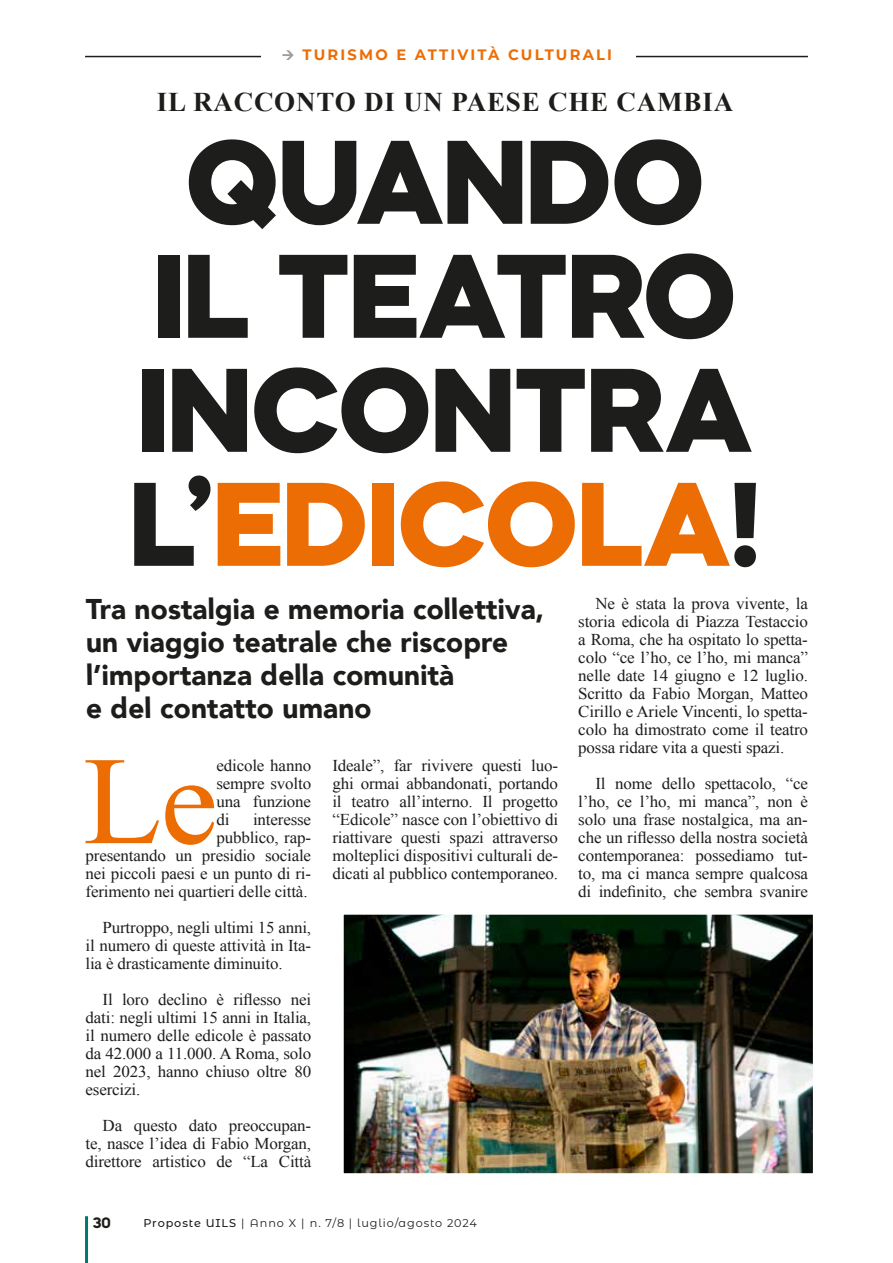
<style>
.page{position:relative;width:893px;height:1263px;background:#fff}
.page>*{position:absolute;margin:0;border:0;box-sizing:border-box;transform-origin:0 0}
.t1{font:125.25px "Times New Roman";color:#ed6d05}
.t2{font:800 118.5px/114px "Mazzard H";color:#1d1d1b;text-align:center}
.t3{font:900 28.5px/33px "Avenir";color:#1d1d1b}
.t4{font:700 27px "Times New Roman";letter-spacing:.03em;color:#1d1d1b}
.t5{font:16.5px/18px "Times New Roman";letter-spacing:-.01em;color:#1d1d1b;text-align:justify}
.t6{font:700 15px "Montserrat";letter-spacing:.15em;color:#ed6d05}
.t7{font:700 15px "Mazzard H";color:#1d1d1b}
.t8{font:11.25px "Montserrat Alternates";letter-spacing:.08em;color:#1d1d1b}
.s1{color:#ed6d05}
.s2{font-weight:500}
</style>
<div class="page">
<hr style="left:85px;top:1216px;width:3px;height:47px;background:#007770">
<img style="left:345px;top:916px;width:467px;height:256px">
<div style="left:335px;top:906px;width:487px;height:276px;border:9px solid #fff"></div>
<hr style="left:85px;top:56px;width:723px;height:1px;background:#1d1d1b">
<div style="left:261px;top:44px;width:374px;height:25px;background:#fff"></div>
<p class="t6" style="left:303px;top:44px;width:311px">TURISMO E ATTIVITÀ CULTURALI</p>
<h3 class="t4" style="left:157px;top:83px;width:578px">IL RACCONTO DI UN PAESE CHE CAMBIA</h3>
<h2 class="t2" style="left:130px;top:122px;width:632px">QUANDO<br>IL TEATRO<br>INCONTRA<br>L’<span class="s1">EDICOLA</span>!</h2>
<h3 class="t3" style="left:86px;top:591px;width:461px">Tra nostalgia e memoria collettiva, un viaggio teatrale che riscopre l’importanza della comunità<br>e del contatto umano</h3>
<h1 class="t1" style="left:83px;top:717px;width:136px">Le</h1>
<p class="t5" style="left:216px;top:756px;width:96px">edicole hanno sempre svolto una funzione di</p>
<p class="t5" style="left:86px;top:810px;width:227px;text-align:right">interesse<br>pubblico, rap-<br>presentando un presidio sociale nei piccoli paesi e un punto di ri&shy;ferimento nei quartieri delle città.</p>
<p class="t5" style="left:86px;top:918px;width:227px;text-indent:17px">Purtroppo, negli ultimi 15 anni, il numero di queste attività in Ita&shy;lia è drasticamente diminuito.</p>
<p class="t5" style="left:86px;top:990px;width:227px;text-indent:17px">Il loro declino è riflesso nei dati: negli ultimi 15 anni in Italia, il numero delle edicole è passato da 42.000 a 11.000. A Roma, solo nel 2023, hanno chiuso oltre 80 esercizi.</p>
<p class="t5" style="left:86px;top:1116px;width:227px;text-indent:17px">Da questo dato preoccupan&shy;te, nasce l’idea di Fabio Morgan, direttore artistico de “La Città</p>
<p class="t5" style="left:332px;top:756px;width:227px">Ideale”, far rivivere questi luo&shy;ghi ormai abbandonati, portando il teatro all’interno. Il progetto “Edicole” nasce con l’obiettivo di riattivare questi spazi attraverso molteplici dispositivi culturali de&shy;dicati al pubblico contemporaneo.</p>
<p class="t7" style="left:93px;top:1212px;width:20px">30</p>
<p class="t8" style="left:144px;top:1215px;width:335px"><span class="s2">Proposte UILS</span> | Anno X | n. 7/8 | luglio/agosto 2024</p>
<p class="t5" style="left:578px;top:594px;width:231px;text-indent:17px">Ne è stata la prova vivente, la storia edicola di Piazza Testaccio a Roma, che ha ospitato lo spetta&shy;colo “ce l’ho, ce l’ho, mi manca” nelle date 14 giugno e 12 luglio.<br>Scritto da Fabio Morgan, Matteo Cirillo e Ariele Vincenti, lo spetta&shy;colo ha dimostrato come il teatro possa ridare vita a questi spazi.</p>
<p class="t5" style="left:578px;top:774px;width:231px;text-indent:17px">Il nome dello spettacolo, “ce l’ho, ce l’ho, mi manca”, non è solo una frase nostalgica, ma an&shy;che un riflesso della nostra società contemporanea: possediamo tut&shy;to, ma ci manca sempre qualcosa di indefinito, che sembra svanire</p>
</div>
